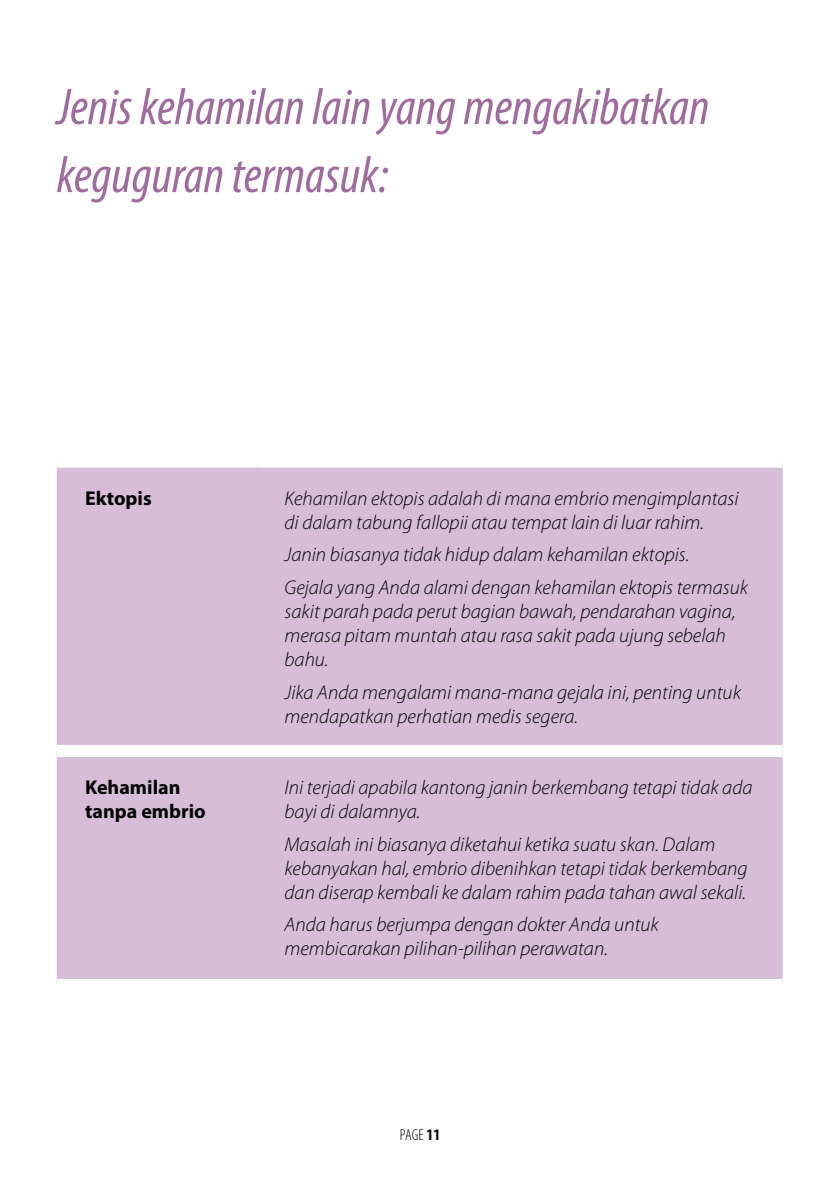
<style>
.page{position:relative;width:840px;height:1191px;background:#fff}
.page>*{position:absolute;margin:0;border:0;box-sizing:border-box;transform-origin:0 0}
.t1{font:italic condensed 52px/68px "Myriad Pro";color:#a06b9f}
.t2{font:italic 300 20px/24px "Myriad Pro";color:#000}
.t3{font:700 20px/24px "Myriad Pro";color:#000}
.t4{font:300 condensed 16px "Myriad Pro";color:#000}
.s1{font-weight:700}
</style>
<div class="page">
<div style="left:57px;top:467px;width:725px;height:512px;background:#d7bdd7"></div>
<div style="left:57px;top:745px;width:199px;height:12px;background:#fff"></div>
<div style="left:256px;top:745px;width:526px;height:12px;background:#fff"></div>
<h1 class="t1" style="left:57px;top:72px;width:653px">Jenis kehamilan lain yang mengakibatkan keguguran termasuk:</h1>
<p class="t3" style="left:85px;top:485px;width:68px">Ektopis</p>
<p class="t2" style="left:284px;top:486px;width:455px">Kehamilan ektopis adalah di mana embrio mengimplantasi di dalam tabung fallopii atau tempat lain di luar rahim.</p>
<p class="t2" style="left:284px;top:538px;width:465px;line-height:32.4px">Janin biasanya tidak hidup dalam kehamilan ektopis.<br>Gejala yang Anda alami dengan kehamilan ektopis termasuk</p>
<p class="t2" style="left:284px;top:599px;width:452px">sakit parah pada perut bagian bawah, pendarahan vagina, merasa pitam muntah atau rasa sakit pada ujung sebelah bahu.</p>
<p class="t2" style="left:284px;top:679px;width:457px">Jika Anda mengalami mana-mana gejala ini, penting untuk mendapatkan perhatian medis segera.</p>
<p class="t3" style="left:85px;top:775px;width:122px">Kehamilan tanpa embrio</p>
<p class="t2" style="left:284px;top:775px;width:469px">Ini terjadi apabila kantong janin berkembang tetapi tidak ada bayi di dalamnya.</p>
<p class="t2" style="left:284px;top:832px;width:464px">Masalah ini biasanya diketahui ketika suatu skan. Dalam kebanyakan hal, embrio dibenihkan tetapi tidak berkembang dan diserap kembali ke dalam rahim pada tahan awal sekali.</p>
<p class="t2" style="left:284px;top:912px;width:375px">Anda harus berjumpa dengan dokter Anda untuk membicarakan pilihan-pilihan perawatan.</p>
<p class="t4" style="left:399px;top:1125px;width:42px">page <span class="s1">11</span></p>
</div>
